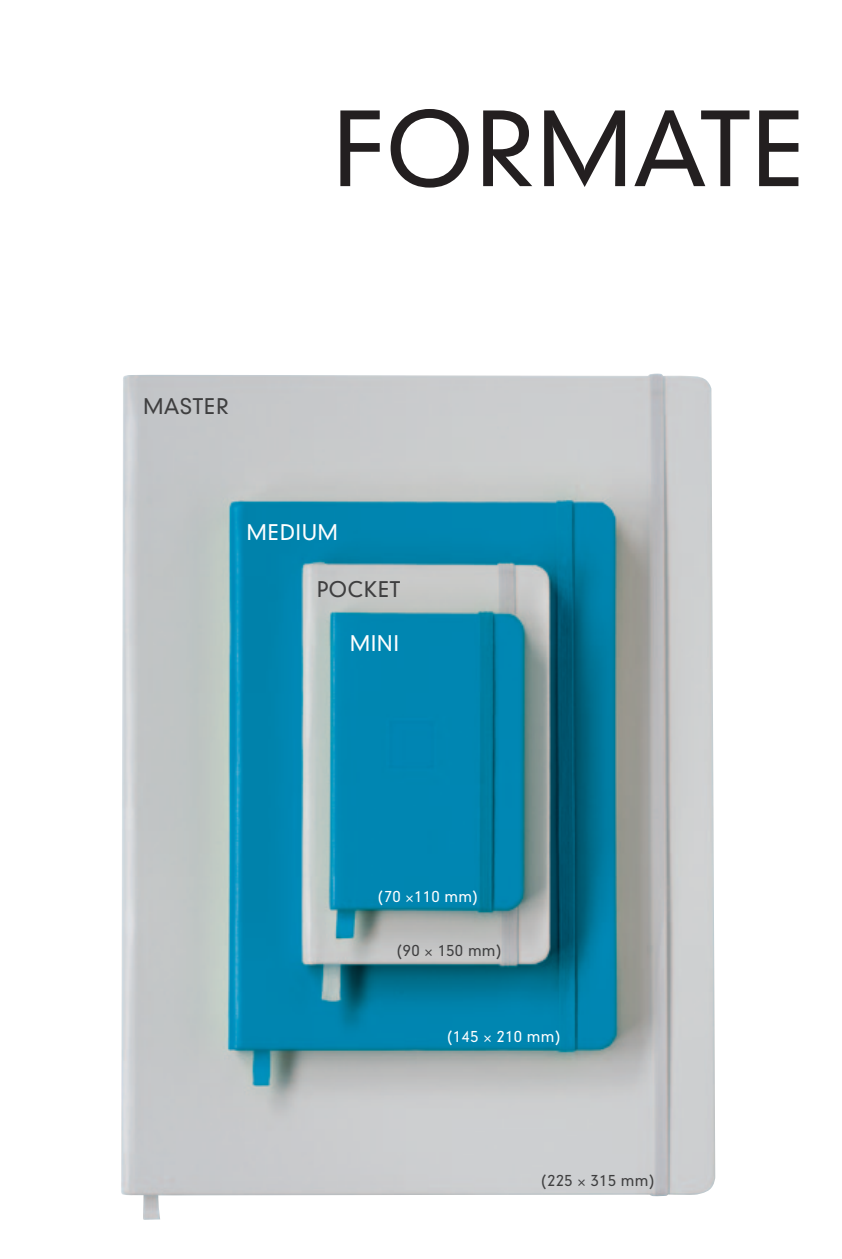
<style>
.page{position:relative;width:842px;height:1259px;background:#fff}
.page>*{position:absolute;margin:0;border:0;box-sizing:border-box;transform-origin:0 0}
.t1{font:99px "Geometric 706 BT Medium B";color:#231f20}
.t2{font:20.7px "Geometric 706 BT Medium B";letter-spacing:.02em;color:#3e3e3f}
.t3{font:20.7px "Geometric 706 BT Medium B";color:#fff}
.t4{font:15px "Geometric 706 BT Medium B";letter-spacing:.02em;color:#3e3e3f}
.t5{font:15px "Geometric 706 BT Medium B";letter-spacing:.02em;color:#fff}
.s1{font-family:"Sabon"}
</style>
<div class="page">
<img style="left:121px;top:373px;width:594px;height:847px">
<h1 class="t1" style="left:332px;top:83px;width:459px">FORMATE</h1>
<h2 class="t2" style="left:143px;top:393px;width:17px">MAS</h2>
<h2 class="t2" style="left:193px;top:393px;width:37px">TER</h2>
<h2 class="t3" style="left:247px;top:518px;width:15px">MEDIU</h2>
<h2 class="t3" style="left:318px;top:518px;width:22px">M</h2>
<h2 class="t2" style="left:317px;top:575px;width:85px">POCKET</h2>
<h2 class="t3" style="left:350px;top:629px;width:13px">MINI</h2>
<p class="t5" style="left:377px;top:886px;width:102px">(70 <span class="s1">×</span>110 MM)</p>
<p class="t4" style="left:396px;top:940px;width:107px">(90 <span class="s1">×</span> 150 MM)</p>
<p class="t5" style="left:447px;top:1026px;width:115px">(145 <span class="s1">×</span> 210 MM)</p>
<p class="t4" style="left:541px;top:1170px;width:115px">(225 <span class="s1">×</span> 315 MM)</p>
</div>
